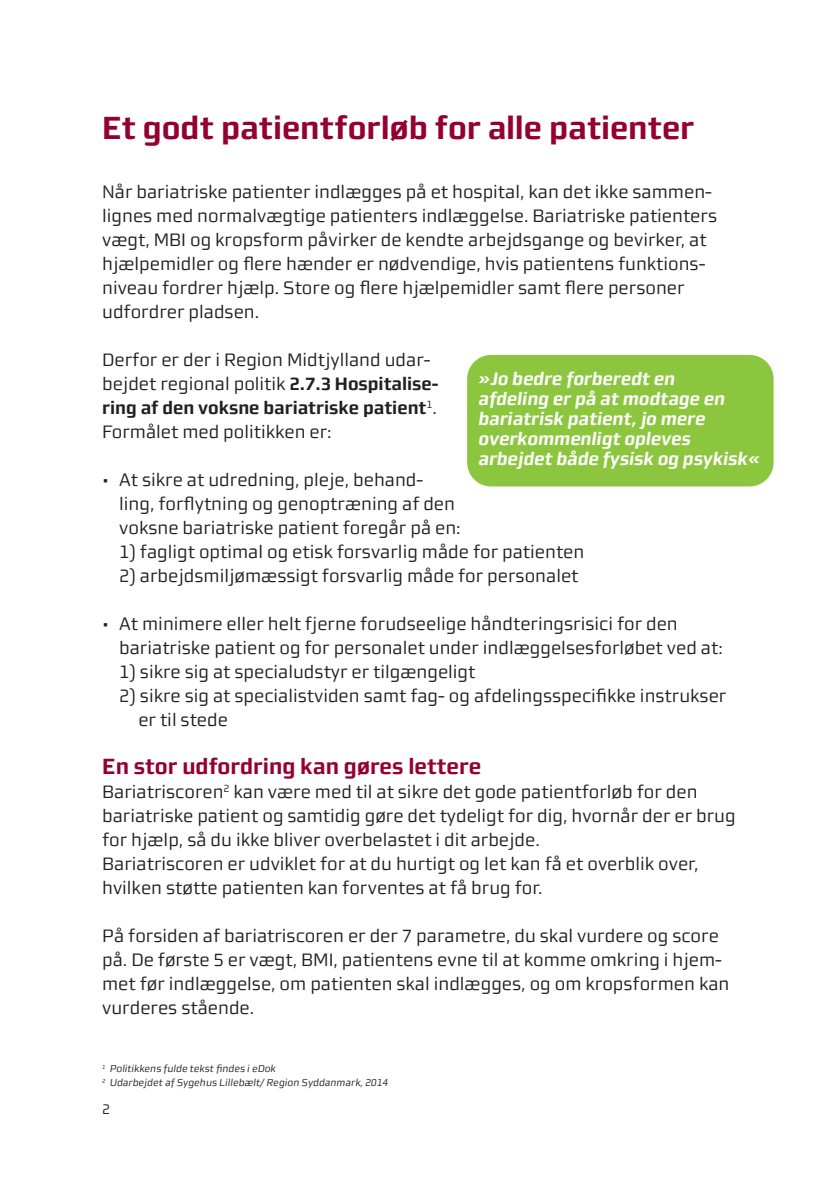
<style>
.page{position:relative;width:840px;height:1191px;background:#fff}
.page>*{position:absolute;margin:0;border:0;box-sizing:border-box;transform-origin:0 0}
.t1{font:700 32px "midtsans";color:#940130}
.t2{font:700 22px "midtsans";color:#940130}
.t3{font:18px/24px "midtsans";color:#231f20}
.t4{font:italic 700 18px/20px "midtsans";color:#fff}
.t5{font:700 18px/24px "midtsans";color:#231f20}
.t6{font:14px "midtsans";color:#231f20}
.t7{font:italic 10px/14px "midtsans";color:#231f20}
.s1{font-weight:700}
.s2{font-weight:400}
</style>
<div class="page">
<div style="left:467px;top:355px;width:306px;height:131px;background:#8bc63e;border-radius:24px"></div>
<h2 class="t1" style="left:102px;top:109px;width:593px">Et godt patientforløb for alle patienter</h2>
<p class="t3" style="left:102px;top:180px;width:611px">Når bariatriske patienter indlægges på et hospital, kan det ikke sammen-</p>
<p class="t3" style="left:102px;top:204px;width:616px">lignes med normalvægtige patienters indlæggelse. Bariatriske patienters vægt, MBI og kropsform påvirker de kendte arbejdsgange og bevirker, at</p>
<p class="t3" style="left:102px;top:276px;width:583px">niveau fordrer hjælp. Store og fere hjælpemidler samt fere personer udfordrer pladsen.</p>
<p class="t3" style="left:102px;top:252px;width:604px">hjælpemidler og fere hænder er nødvendige, hvis patientens funktions-</p>
<p class="t3" style="left:102px;top:348px;width:338px">Derfor er der i Region Midtjylland udar&shy;bejdet regional politik <span class="s1">2.7.3 Hospitalise-</span></p>
<p class="t5" style="left:102px;top:396px;width:336px">ring af den voksne bariatriske patient<sup>1</sup><span class="s2">.<br>Formålet med politikken er:</span></p>
<p class="t3" style="left:102px;top:468px;width:8px">•</p>
<p class="t3" style="left:119px;top:468px;width:305px">At sikre at udredning, pleje, behand-</p>
<p class="t4" style="left:478px;top:369px;width:282px">»Jo bedre forberedt en<br>afdeling er på at modtage en bariatrisk patient, jo mere overkommenligt opleves arbejdet både fysisk og psykisk«</p>
<p class="t3" style="left:119px;top:492px;width:343px">ling, forfytning og genoptræning af den voksne bariatriske patient foregår på en:</p>
<p class="t3" style="left:119px;top:540px;width:466px">1) fagligt optimal og etisk forsvarlig måde for patienten</p>
<p class="t3" style="left:119px;top:564px;width:460px">2) arbejdsmiljømæssigt forsvarlig måde for personalet</p>
<p class="t3" style="left:102px;top:612px;width:8px">•</p>
<p class="t3" style="left:119px;top:612px;width:604px">At minimere eller helt fjerne forudseelige håndteringsrisici for den bariatriske patient og for personalet under indlæggelsesforløbet ved at:</p>
<p class="t3" style="left:119px;top:660px;width:357px">1) sikre sig at specialudstyr er tilgængeligt</p>
<p class="t3" style="left:138px;top:684px;width:589px;text-indent:-19px">2) sikre sig at specialistviden samt fag- og afdelingsspecifkke instrukser er til stede</p>
<h2 class="t2" style="left:102px;top:754px;width:380px">En stor udfordring kan gøres lettere</h2>
<p class="t3" style="left:102px;top:780px;width:634px">Bariatriscoren<sup>2</sup> kan være med til at sikre det gode patientforløb for den bariatriske patient og samtidig gøre det tydeligt for dig, hvornår der er brug for hjælp, så du ikke bliver overbelastet i dit arbejde.<br>Bariatriscoren er udviklet for at du hurtigt og let kan få et overblik over, hvilken støtte patienten kan forventes at få brug for.</p>
<p class="t3" style="left:102px;top:924px;width:618px">På forsiden af bariatriscoren er der 7 parametre, du skal vurdere og score</p>
<p class="t3" style="left:102px;top:972px;width:628px">met før indlæggelse, om patienten skal indlægges, og om kropsformen kan vurderes stående.</p>
<p class="t3" style="left:102px;top:948px;width:621px">på. De første 5 er vægt, BMI, patientens evne til at komme omkring i hjem-</p>
<p class="t7" style="left:102px;top:1061px;width:287px"><sup>1</sup> Politikkens fulde tekst fndes i eDok<br><sup>2</sup> Udarbejdet af Sygehus Lillebælt/ Region Syddanmark, 2014</p>
<p class="t6" style="left:102px;top:1101px;width:10px">2</p>
</div>
